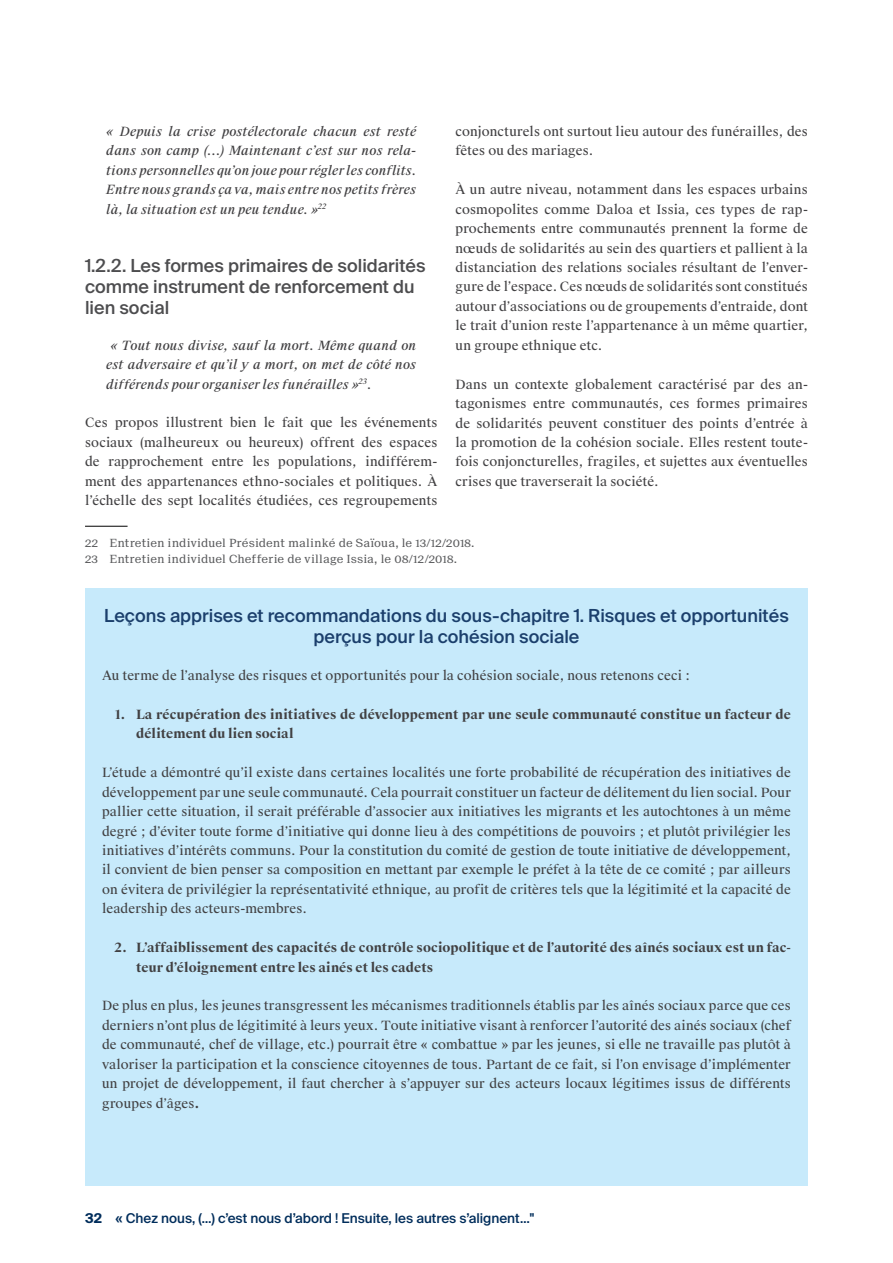
<style>
.page{position:relative;width:893px;height:1263px;background:#fff}
.page>*{position:absolute;margin:0;border:0;box-sizing:border-box;transform-origin:0 0}
.t1{font:500 18px/21px "Suisse Intl";color:#1b3f6c;text-align:center}
.t2{font:500 18px/21px "Suisse Intl";color:#4d4d4f}
.t3{font:500 13.5px "Suisse Intl";color:#002d5b}
.t4{font:12.75px/19.5px "Suisse Works";letter-spacing:.01em;color:#414042;text-align:justify}
.t5{font:italic 12.75px/19.5px "Suisse Works";letter-spacing:.01em;color:#414042;text-align:justify}
.t6{font:700 12.75px/19.5px "Suisse Works";letter-spacing:.005em;color:#414042}
.t7{font:11.25px/16.5px "Suisse Neue";letter-spacing:.01em;color:#58595b}
.s1{font-weight:700}
</style>
<div class="page">
<hr style="left:85px;top:526px;width:43px;height:1px;background:#000">
<div style="left:85px;top:588px;width:723px;height:597px;background:#c7eafb"></div>
<p class="t4" style="left:455px;top:122px;width:354px">conjoncturels ont surtout lieu autour des funérailles, des fêtes ou des mariages.</p>
<p class="t4" style="left:455px;top:180px;width:354px">À un autre niveau, notamment dans les espaces urbains cosmopolites comme Daloa et Issia, ces types de rap&shy;prochements entre communautés prennent la forme de nœuds de solidarités au sein des quartiers et pallient à la distanciation des relations sociales résultant de l’enver&shy;gure de l’espace. Ces nœuds de solidarités sont constitués autour d’associations ou de groupements d’entraide, dont le trait d’union reste l’appartenance à un même quartier, un groupe ethnique etc.</p>
<p class="t4" style="left:455px;top:375px;width:354px">Dans un contexte globalement caractérisé par des an&shy;tagonismes entre communautés, ces formes primaires de solidarités peuvent constituer des points d’entrée à la promotion de la cohésion sociale. Elles restent toute&shy;fois conjoncturelles, fragiles, et sujettes aux éventuelles crises que traverserait la société.</p>
<p class="t5" style="left:106px;top:122px;width:311px">« Depuis la crise postélectorale chacun est resté dans son camp (…) Maintenant c’est sur nos rela&shy;tions personnelles qu’on joue pour régler les conflits.<br>Entre nous grands ça va, mais entre nos petits frères là, la situation est un peu tendue. »<sup>22</sup></p>
<h1 class="t2" style="left:85px;top:255px;width:342px">1.2.2. Les formes primaires de solidarités comme instrument de renforcement du lien social</h1>
<p class="t5" style="left:106px;top:336px;width:311px;text-indent:4px">« Tout nous divise, sauf la mort. Même quand on est adversaire et qu’il y a mort, on met de côté nos différends pour organiser les funérailles »<sup>23</sup>.</p>
<p class="t4" style="left:85px;top:413px;width:354px">Ces propos illustrent bien le fait que les événements sociaux (malheureux ou heureux) offrent des espaces de rapprochement entre les populations, indifférem&shy;ment des appartenances ethno-sociales et politiques. À l’échelle des sept localités étudiées, ces regroupements</p>
<p class="t7" style="left:85px;top:535px;width:391px">22 Entretien individuel Président malinké de Saïoua, le 13/12/2018.<br>23 Entretien individuel Chefferie de village Issia, le 08/12/2018.</p>
<h1 class="t1" style="left:104px;top:605px;width:686px">Leçons apprises et recommandations du sous-chapitre 1. Risques et opportunités perçus pour la cohésion sociale</h1>
<p class="t4" style="left:102px;top:666px;width:589px">Au terme de l’analyse des risques et opportunités pour la cohésion sociale, nous retenons ceci :</p>
<p class="t6" style="left:136px;top:705px;width:656px;text-indent:-21px">1. La récupération des initiatives de développement par une seule communauté constitue un facteur de délitement du lien social</p>
<p class="t4" style="left:102px;top:763px;width:690px">L’étude a démontré qu’il existe dans certaines localités une forte probabilité de récupération des initiatives de développement par une seule communauté. Cela pourrait constituer un facteur de délitement du lien social. Pour pallier cette situation, il serait préférable d’associer aux initiatives les migrants et les autochtones à un même degré ; d’éviter toute forme d’initiative qui donne lieu à des compétitions de pouvoirs ; et plutôt privilégier les initiatives d’intérêts communs. Pour la constitution du comité de gestion de toute initiative de développement, il convient de bien penser sa composition en mettant par exemple le préfet à la tête de ce comité ; par ailleurs on évitera de privilégier la représentativité ethnique, au profit de critères tels que la légitimité et la capacité de leadership des acteurs-membres.</p>
<p class="t6" style="left:136px;top:938px;width:656px;text-indent:-21px">2. L’affaiblissement des capacités de contrôle sociopolitique et de l’autorité des aînés sociaux est un fac&shy;teur d’éloignement entre les ainés et les cadets</p>
<p class="t4" style="left:102px;top:996px;width:690px">De plus en plus, les jeunes transgressent les mécanismes traditionnels établis par les aînés sociaux parce que ces derniers n’ont plus de légitimité à leurs yeux. Toute initiative visant à renforcer l’autorité des ainés sociaux (chef de communauté, chef de village, etc.) pourrait être « combattue » par les jeunes, si elle ne travaille pas plutôt à valoriser la participation et la conscience citoyennes de tous. Partant de ce fait, si l’on envisage d’implémenter un projet de développement, il faut chercher à s’appuyer sur des acteurs locaux légitimes issus de différents groupes d’âges<span class="s1">.</span></p>
<p class="t3" style="left:85px;top:1210px;width:451px"><span class="s1">32</span> « Chez nous, (…) c’est nous d’abord ! Ensuite, les autres s’alignent…"</p>
</div>
